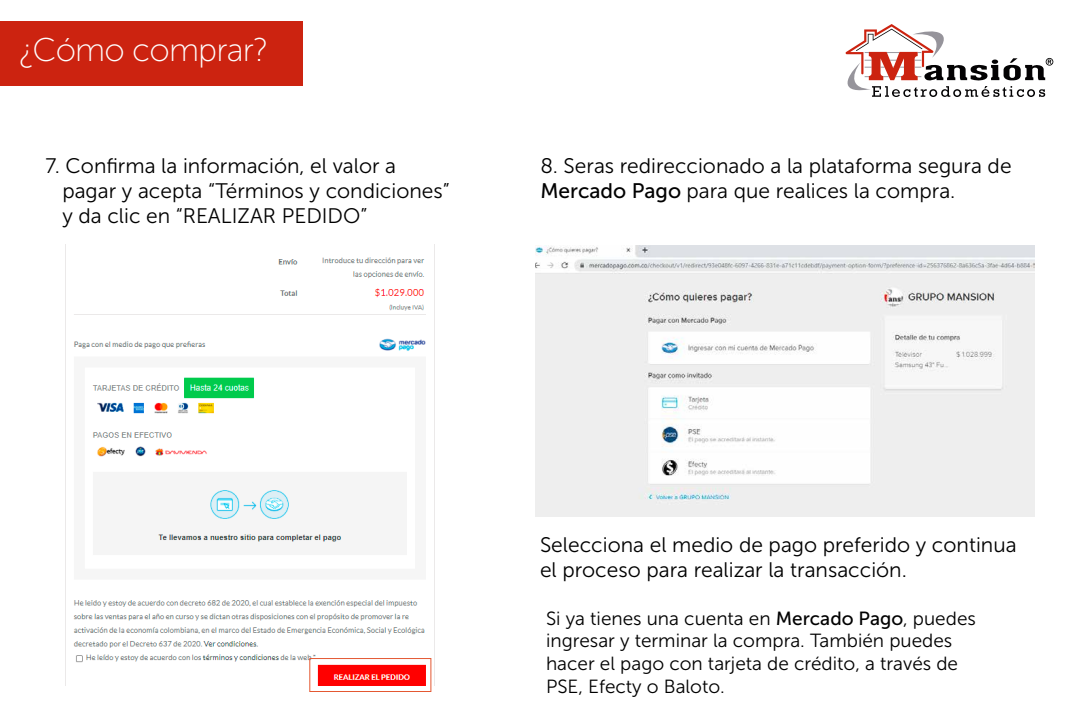
<style>
.page{position:relative;width:1080px;height:720px;background:#fff}
.page>*{position:absolute;margin:0;border:0;box-sizing:border-box;transform-origin:0 0}
.t1{font:32.8px "Museo Sans 100";letter-spacing:-.025em;color:#fff}
.t2{font:21px/25.2px "Museo Sans 300";color:#000}
.t3{font:19px/22.8px "Museo Sans 300";color:#000}
.s1{font-family:"Museo Sans 500"}
</style>
<div class="page">
<div style="left:0;top:22px;width:303px;height:64px;background:#cc2310"></div>
<svg style="left:845px;top:24px;width:208px;height:73px"></svg>
<img style="left:65px;top:245px;width:370px;height:440px">
<div style="left:309px;top:658px;width:122px;height:34px;border:1px solid #e45832"></div>
<img style="left:535px;top:245px;width:500px;height:271px">
<h1 class="t1" style="left:19px;top:32px;width:251px">¿Cómo comprar?</h1>
<p class="t2" style="left:62px;top:153px;width:389px;text-indent:-17px">7. Confirma la información, el valor a pagar y acepta “Términos y condiciones” y da clic en “REALIZAR PEDIDO”</p>
<p class="t2" style="left:540px;top:153px;width:473px">8. Seras redireccionado a la plataforma segura de<br><span class="s1">Mercado Pago</span> para que realices la compra.</p>
<p class="t2" style="left:540px;top:532px;width:478px">Selecciona el medio de pago preferido y continua el proceso para realizar la transacción.</p>
<p class="t3" style="left:546px;top:607px;width:431px">Si ya tienes una cuenta en <span class="s1">Mercado Pago</span>, puedes ingresar y terminar la compra. También puedes hacer el pago con tarjeta de crédito, a través de PSE, Efecty o Baloto.</p>
</div>
